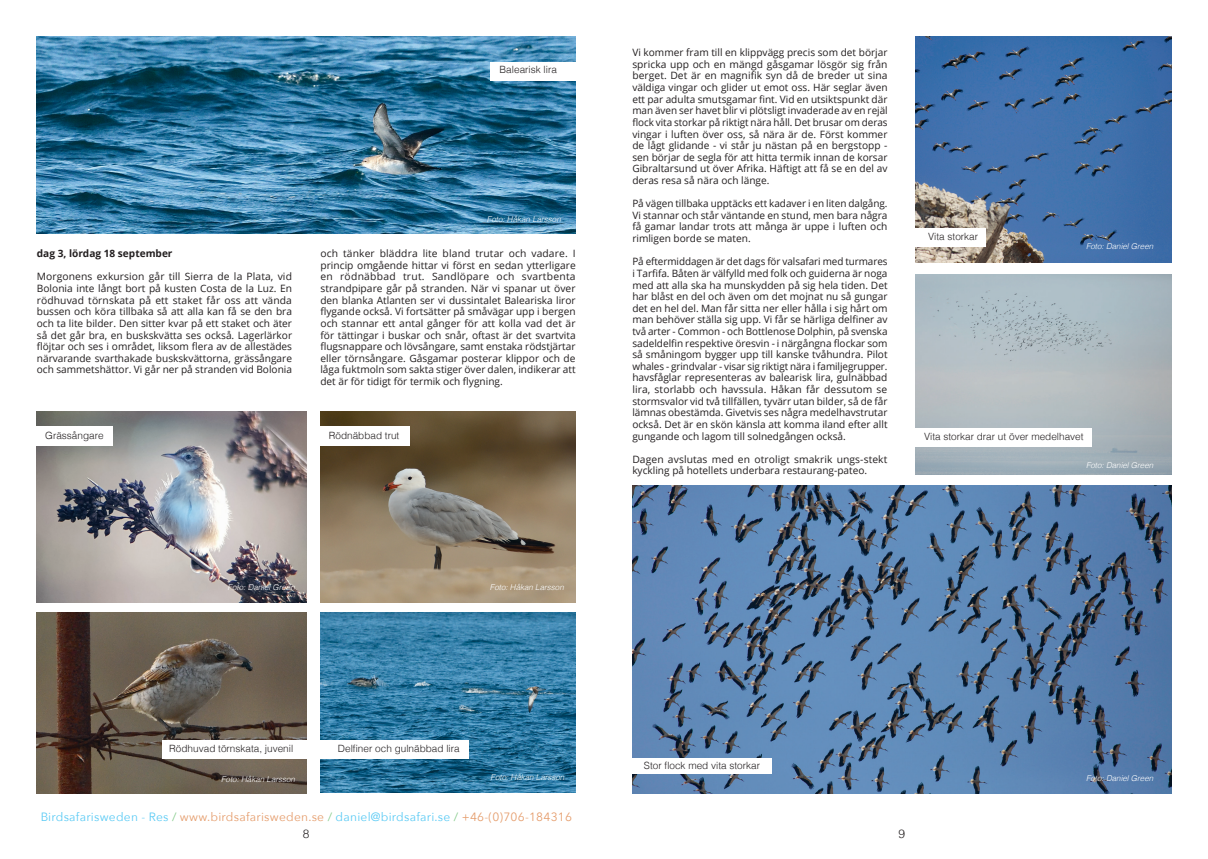
<style>
.page{position:relative;width:1208px;height:859px;background:#fff}
.page>*{position:absolute;margin:0;border:0;box-sizing:border-box;transform-origin:0 0}
.t1{font:12px "Avenir Next";letter-spacing:.02em;color:#00aeef}
.t2{font:300 12px "Helvetica";color:#231f20}
.t3{font:10.1px/11.6px "Open Sans";color:#231f20;text-align:justify}
.t4{font:700 10.1px "Open Sans";color:#231f20}
.t5{font:300 10px "Helvetica";color:#231f20}
.t6{font:italic 300 8px "Helvetica";color:#fff}
.s1{color:#40ae49}
.s2{color:#d7681d}
</style>
<div class="page">
<img style="left:37px;top:37px;width:538px;height:197px">
<img style="left:632px;top:485px;width:539px;height:309px">
<div style="left:490px;top:62px;width:111px;height:18px;background:#fff"></div>
<div style="left:626px;top:758px;width:145px;height:16px;background:#fff"></div>
<img style="left:37px;top:612px;width:269px;height:182px">
<img style="left:320px;top:411px;width:255px;height:191px">
<img style="left:37px;top:411px;width:269px;height:191px">
<img style="left:320px;top:612px;width:255px;height:181px">
<img style="left:916px;top:37px;width:255px;height:225px">
<img style="left:916px;top:274px;width:255px;height:200px">
<div style="left:162px;top:740px;width:148px;height:19px;background:#fff"></div>
<div style="left:308px;top:740px;width:161px;height:19px;background:#fff"></div>
<div style="left:310px;top:426px;width:100px;height:20px;background:#fff"></div>
<div style="left:27px;top:426px;width:85px;height:20px;background:#fff"></div>
<div style="left:909px;top:429px;width:182px;height:18px;background:#fff"></div>
<div style="left:913px;top:229px;width:73px;height:18px;background:#fff"></div>
<p class="t3" style="left:632px;top:46px;width:257px">Vi kommer fram till en klippvägg precis som det börjar spricka upp och en mängd gåsgamar lösgör sig från berget. Det är en magnifik syn då de breder ut sina väldiga vingar och glider ut emot oss. Här seglar även ett par adulta smutsgamar fint. Vid en utsiktspunkt där man även ser havet blir vi plötsligt invaderade av en rejäl flock vita storkar på riktigt nära håll. Det brusar om deras vingar i luften över oss, så nära är de. Först kommer de lågt glidande - vi står ju nästan på en bergstopp - sen börjar de segla för att hitta termik innan de korsar Gibraltarsund ut över Afrika. Häftigt att få se en del av deras resa så nära och länge.</p>
<p class="t3" style="left:632px;top:197px;width:257px">På vägen tillbaka upptäcks ett kadaver i en liten dalgång.<br>Vi stannar och står väntande en stund, men bara några få gamar landar trots att många är uppe i luften och rimligen borde se maten.</p>
<p class="t3" style="left:632px;top:256px;width:257px">På eftermiddagen är det dags för valsafari med turmares i Tarfifa. Båten är välfylld med folk och guiderna är noga med att alla ska ha munskydden på sig hela tiden. Det har blåst en del och även om det mojnat nu så gungar det en hel del. Man får sitta ner eller hålla i sig hårt om man behöver ställa sig upp. Vi får se härliga delfiner av två arter - Common - och Bottlenose Dolphin, på svenska sadeldelfin respektive öresvin - i närgångna flockar som så småningom bygger upp till kanske tvåhundra. Pilot whales - grindvalar - visar sig riktigt nära i familjegrupper. havsfåglar representeras av balearisk lira, gulnäbbad lira, storlabb och havssula. Håkan får dessutom se stormsvalor vid två tillfällen, tyvärr utan bilder, så de får lämnas obestämda. Givetvis ses några medelhavstrutar också. Det är en skön känsla att komma iland efter allt gungande och lagom till solnedgången också.</p>
<p class="t3" style="left:632px;top:453px;width:256px">Dagen avslutas med en otroligt smakrik ungs-stekt kyckling på hotellets underbara restaurang-pateo.</p>
<p class="t5" style="left:499px;top:61px;width:59px">Balearisk lira</p>
<p class="t6" style="left:487px;top:213px;width:75px">Foto: Håkan Larsson</p>
<p class="t5" style="left:928px;top:228px;width:52px">Vita storkar</p>
<p class="t6" style="left:1086px;top:240px;width:69px">Foto: Daniel Green</p>
<p class="t4" style="left:37px;top:246px;width:137px">dag 3, lördag 18 september</p>
<p class="t3" style="left:37px;top:271px;width:257px">Morgonens exkursion går till Sierra de la Plata, vid Bolonia inte långt bort på kusten Costa de la Luz. En rödhuvad törnskata på ett staket får oss att vända bussen och köra tillbaka så att alla kan få se den bra och ta lite bilder. Den sitter kvar på ett staket och äter så det går bra, en buskskvätta ses också. Lagerlärkor flöjtar och ses i området, liksom flera av de allestädes närvarande svarthakade buskskvättorna, grässångare och sammetshättor. Vi går ner på stranden vid Bolonia</p>
<p class="t3" style="left:320px;top:247px;width:257px">och tänker bläddra lite bland trutar och vadare. I princip omgående hittar vi först en sedan ytterligare en rödnäbbad trut. Sandlöpare och svartbenta strandpipare går på stranden. När vi spanar ut över den blanka Atlanten ser vi dussintalet Baleariska liror flygande också. Vi fortsätter på småvägar upp i bergen och stannar ett antal gånger för att kolla vad det är för tättingar i buskar och snår, oftast är det svartvita flugsnappare och lövsångare, samt enstaka rödstjärtar eller törnsångare. Gåsgamar posterar klippor och de låga fuktmoln som sakta stiger över dalen, indikerar att det är för tidigt för termik och flygning.</p>
<p class="t5" style="left:45px;top:426px;width:60px">Grässångare</p>
<p class="t5" style="left:329px;top:426px;width:72px">Rödnäbbad trut</p>
<p class="t5" style="left:924px;top:428px;width:161px">Vita storkar drar ut över medelhavet</p>
<p class="t6" style="left:1086px;top:458px;width:69px">Foto: Daniel Green</p>
<p class="t6" style="left:228px;top:580px;width:69px">Foto: Daniel Green</p>
<p class="t6" style="left:490px;top:580px;width:75px">Foto: Håkan Larsson</p>
<p class="t5" style="left:169px;top:740px;width:125px">Rödhuvad törnskata, juvenil</p>
<p class="t5" style="left:338px;top:740px;width:123px">Delfiner och gulnäbbad lira</p>
<p class="t6" style="left:221px;top:772px;width:75px">Foto: Håkan Larsson</p>
<p class="t6" style="left:490px;top:770px;width:75px">Foto: Håkan Larsson</p>
<p class="t1" style="left:40px;top:807px;width:533px">Birdsafarisweden - Res <span class="s1">/</span> <span class="s2">www.birdsafarisweden.se</span> <span class="s1">/</span> daniel@birdsafari.se <span class="s1">/</span> <span class="s2">+46-(0)706-184316</span></p>
<p class="t2" style="left:303px;top:823px;width:8px">8</p>
<p class="t5" style="left:644px;top:757px;width:118px">Stor flock med vita storkar</p>
<p class="t2" style="left:898px;top:823px;width:8px">9</p>
<p class="t6" style="left:1086px;top:771px;width:69px">Foto: Daniel Green</p>
</div>
